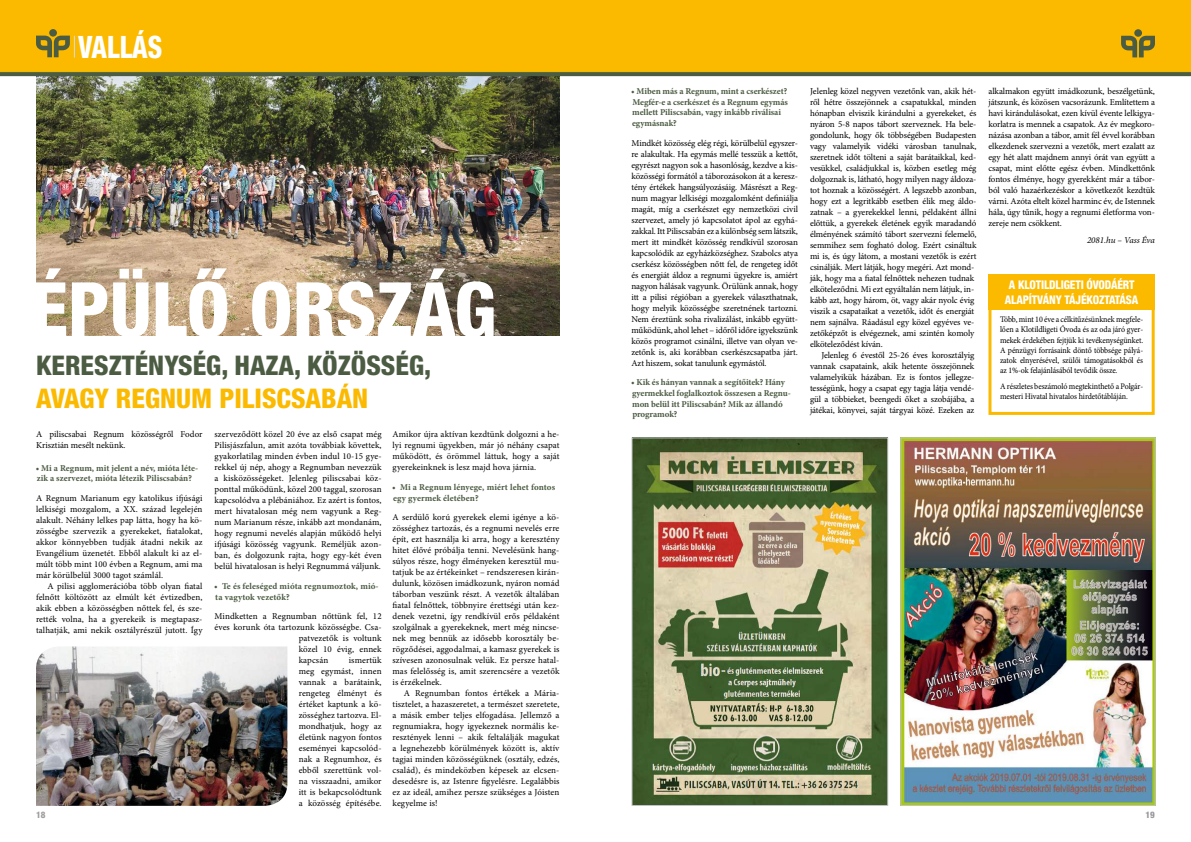
<style>
.page{position:relative;width:1191px;height:842px;background:#fff}
.page>*{position:absolute;margin:0;border:0;box-sizing:border-box;transform-origin:0 0}
.t1{font:800 condensed 75.3px "Helvetica Neue LT Pro";color:#fff}
.t2{font:800 condensed 30.9px "Helvetica Neue LT Pro";color:#fff;scale:.88 1}
.t3{font:800 condensed 27.1px "Helvetica Neue LT Pro";color:#4c5c43}
.t4{font:800 condensed 27.1px "Helvetica Neue LT Pro";color:#fbba00}
.t5{font:800 condensed 12px/14.4px "Helvetica Neue LT Pro";letter-spacing:-.01em;color:#fff;text-align:center;scale:.94 1}
.t6{font:9px/11px "Minion Pro";letter-spacing:-.01em;color:#000;text-align:justify}
.t7{font:700 9px/10.8px "Minion Pro";letter-spacing:-.005em;color:#4c5c43}
.t8{font:9px "Minion Pro";letter-spacing:.01em;color:#000}
.t9{font:italic 9px "Minion Pro";letter-spacing:-.005em;color:#000}
.t10{font:800 condensed 9px "Helvetica Neue LT Pro";color:#9d9d9c}
.t11{font:800 condensed 9px "Helvetica Neue LT Pro";color:#98989b}
.t12{font:8.5px/10.2px "Minion Pro";letter-spacing:-.01em;color:#000;text-align:justify;scale:.94 1}
</style>
<div class="page">
<img style="left:36px;top:76px;width:523px;height:259px">
<div style="left:0;top:0;width:1191px;height:72px;background:#fbba00"></div>
<div style="left:1134px;top:29px;width:8px;height:8px;background:#4c5c43;border-radius:50%"></div>
<svg style="left:1116px;top:36px;width:39px;height:21px"></svg>
<img style="left:633px;top:439px;width:253px;height:365px">
<div style="left:631px;top:437px;width:257px;height:369px;border:1px solid #bfc3c6"></div>
<img style="left:902px;top:439px;width:251px;height:365px">
<svg style="left:0;top:72px;width:1191px;height:4px;background:#505f40"></svg>
<img style="left:36px;top:646px;width:251px;height:160px">
<div style="left:49px;top:29px;width:8px;height:8px;background:#4c5c43;border-radius:50%"></div>
<svg style="left:36px;top:36px;width:39px;height:23px"></svg>
<div style="left:988px;top:274px;width:166px;height:35px;background:#fbba00"></div>
<div style="left:988px;top:275px;width:166px;height:140px;border:3px solid #fbba00"></div>
<h2 class="t2" style="left:78px;top:27px;width:97px">VALLÁS</h2>
<h1 class="t1" style="left:30px;top:263px;width:467px">ÉPÜLŐ ORSZÁG</h1>
<h3 class="t3" style="left:36px;top:349px;width:396px">KERESZTÉNYSÉG, HAZA, KÖZÖSSÉG,</h3>
<h3 class="t4" style="left:36px;top:381px;width:334px">AVAGY REGNUM PILISCSABÁN</h3>
<p class="t6" style="left:36px;top:429px;width:168px">A piliscsabai Regnum közösségről Fodor<br>Krisztián mesélt nekünk.</p>
<p class="t7" style="left:36px;top:462px;width:164px">• Mi a Regnum, mit jelent a név, mióta léte&shy;zik a szervezet, mióta létezik Piliscsabán?</p>
<p class="t6" style="left:36px;top:493px;width:168px">A Regnum Marianum egy katolikus ifjúsági lelkiségi mozgalom, a XX. század legelején alakult. Néhány lelkes pap látta, hogy ha kö&shy;zösségbe szervezik a gyerekeket, fiatalokat, akkor könnyebben tudják átadni nekik az Evangélium üzenetét. Ebből alakult ki az el&shy;múlt több mint 100 évben a Regnum, ami ma már körülbelül 3000 tagot számlál.</p>
<p class="t6" style="left:36px;top:581px;width:168px;text-indent:11px">A pilisi agglomerációba több olyan fiatal felnőtt költözött az elmúlt két évtizedben, akik ebben a közösségben nőttek fel, és sze&shy;rették volna, ha a gyerekeik is megtapasz&shy;talhatják, ami nekik osztályrészül jutott. Így</p>
<p class="t6" style="left:214px;top:429px;width:169px">szerveződött közel 20 éve az első csapat még Pilisjászfalun, amit azóta továbbiak követtek, gyakorlatilag minden évben indul 10-15 gye&shy;rekkel új nép, ahogy a Regnumban nevezzük a kisközösségeket. Jelenleg piliscsabai köz&shy;ponttal működünk, közel 200 taggal, szorosan kapcsolódva a plébániához. Ez azért is fontos, mert hivatalosan még nem vagyunk a Reg&shy;num Marianum része, inkább azt mondanám, hogy regnumi nevelés alapján működő helyi ifjúsági közösség vagyunk. Reméljük azon&shy;ban, és dolgozunk rajta, hogy egy-két éven belül hivatalosan is helyi Regnummá váljunk.</p>
<p class="t7" style="left:214px;top:580px;width:166px">• Te és feleséged mióta regnumoztok, mió&shy;ta vagytok vezetők?</p>
<p class="t6" style="left:214px;top:611px;width:169px">Mindketten a Regnumban nőttünk fel, 12</p>
<p class="t8" style="left:214px;top:621px;width:169px">éves korunk óta tartozunk közösségbe. Csa-</p>
<p class="t6" style="left:299px;top:633px;width:84px">patvezetők is voltunk</p>
<p class="t8" style="left:299px;top:643px;width:84px">közel 10 évig, ennek</p>
<p class="t8" style="left:299px;top:654px;width:31px">kapcsán</p>
<p class="t6" style="left:299px;top:655px;width:84px;text-indent:50px">ismertük meg egymást, innen vannak a barátaink, rengeteg élményt és értéket kaptunk a kö&shy;zösséghez tartozva. El&shy;mondhatjuk, hogy az életünk nagyon fontos eseményei kapcsolód&shy;nak a Regnumhoz, és ebből szerettünk vol&shy;na visszaadni, amikor itt is bekapcsolódtunk a közösség építésébe.</p>
<p class="t6" style="left:392px;top:429px;width:168px">Amikor újra aktívan kezdtünk dolgozni a he&shy;lyi regnumi ügyekben, már jó néhány csapat működött, és örömmel láttuk, hogy a saját gyerekeinknek is lesz majd hova járnia.</p>
<p class="t7" style="left:392px;top:481px;width:164px">• Mi a Regnum lényege, miért lehet fontos egy gyermek életében?</p>
<p class="t6" style="left:392px;top:512px;width:168px">A serdülő korú gyerekek elemi igénye a kö&shy;zösséghez tartozás, és a regnumi nevelés erre épít, ezt használja ki arra, hogy a keresztény hitet élővé próbálja tenni. Nevelésünk hang&shy;súlyos része, hogy élményeken keresztül mu&shy;tatjuk be az értékeinket – rendszeresen kirán&shy;dulunk, közösen imádkozunk, nyáron nomád táborban veszünk részt. A vezetők általában fiatal felnőttek, többnyire érettségi után kez&shy;denek vezetni, így rendkívül erős példaként szolgálnak a gyerekeknek, mert még nincse&shy;nek meg bennük az idősebb korosztály be&shy;rögződései, aggodalmai, a kamasz gyerekek is szívesen azonosulnak velük. Ez persze hatal&shy;mas felelősség is, amit szerencsére a vezetők is érzékelnek.</p>
<p class="t6" style="left:392px;top:688px;width:168px;text-indent:11px">A Regnumban fontos értékek a Mária&shy;tisztelet, a hazaszeretet, a természet szeretete, a másik ember teljes elfogadása. Jellemző a regnumiakra, hogy igyekeznek normális ke&shy;resztények lenni – akik feltalálják magukat a legnehezebb körülmények között is, aktív tagjai minden közösségüknek (osztály, edzés, család), és mindeközben képesek az elcsen&shy;desedésre is, az Istenre figyelésre. Legalábbis ez az ideál, amihez persze szükséges a Jóisten kegyelme is!</p>
<p class="t7" style="left:631px;top:85px;width:158px">• Miben más a Regnum, mint a cserkészet?<br>Megfér-e a cserkészet és a Regnum egymás mellett Piliscsabán, vagy inkább riválisai egymásnak?</p>
<p class="t6" style="left:631px;top:137px;width:168px">Mindkét közösség elég régi, körülbelül egyszer&shy;re alakultak. Ha egymás mellé tesszük a kettőt, egyrészt nagyon sok a hasonlóság, kezdve a kis&shy;közösségi formától a táborozásokon át a keresz&shy;tény értékek hangsúlyozásáig. Másrészt a Reg&shy;num magyar lelkiségi mozgalomként definiálja magát, míg a cserkészet egy nemzetközi civil szervezet, amely jó kapcsolatot ápol az egyhá&shy;zakkal. Itt Piliscsabán ez a különbség sem látszik, mert itt mindkét közösség rendkívül szorosan kapcsolódik az egyházközséghez. Szabolcs atya cserkész közösségben nőtt fel, de rengeteg időt és energiát áldoz a regnumi ügyekre is, amiért nagyon hálásak vagyunk. Örülünk annak, hogy itt a pilisi régióban a gyerekek választhatnak, hogy melyik közösségbe szeretnének tartozni.<br>Nem éreztünk soha rivalizálást, inkább együtt&shy;működünk, ahol lehet – időről időre igyekszünk közös programot csinálni, illetve van olyan ve&shy;zetőnk is, aki korábban cserkészcsapatba járt.<br>Azt hiszem, sokat tanulunk egymástól.</p>
<p class="t7" style="left:631px;top:377px;width:161px">• Kik és hányan vannak a segítőitek? Hány gyermekkel foglalkoztok összesen a Regnu&shy;mon belül itt Piliscsabán? Mik az állandó programok?</p>
<p class="t6" style="left:810px;top:85px;width:168px;text-align:left">Jelenleg közel negyven vezetőnk van, akik hét&shy;ről hétre összejönnek a csapatukkal, minden hónapban elviszik kirándulni a gyerekeket, és nyáron 5-8 napos tábort szerveznek. Ha bele&shy;gondolunk, hogy ők többségében Budapesten vagy valamelyik vidéki városban tanulnak, szeretnek időt tölteni a saját barátaikkal, ked&shy;vesükkel, családjukkal is, közben esetleg még dolgoznak is, látható, hogy milyen nagy áldoza&shy;tot hoznak a közösségért. A legszebb azonban, hogy ezt a legritkább esetben élik meg áldo&shy;zatnak – a gyerekekkel lenni, példaként állni előttük, a gyerekek életének egyik maradandó élményének számító tábort szervezni felemelő, semmihez sem fogható dolog. Ezért csináltuk mi is, és úgy látom, a mostani vezetők is ezért csinálják. Mert látják, hogy megéri. Azt mond&shy;ják, hogy ma a fiatal felnőttek nehezen tudnak elköteleződni. Mi ezt egyáltalán nem látjuk, in&shy;kább azt, hogy három, öt, vagy akár nyolc évig viszik a csapataikat a vezetők, időt és energiát nem sajnálva. Ráadásul egy közel egyéves ve&shy;zetőképzőt is elvégeznek, ami szintén komoly elköteleződést kíván.</p>
<p class="t6" style="left:810px;top:349px;width:166px;text-indent:11px">Jelenleg 6 évestől 25-26 éves korosztályig vannak csapataink, akik hetente összejönnek valamelyikük házában. Ez is fontos jellegze&shy;tességünk, hogy a csapat egy tagja látja vendé&shy;gül a többieket, beengedi őket a szobájába, a játékai, könyvei, saját tárgyai közé. Ezeken az</p>
<p class="t6" style="left:988px;top:85px;width:168px">alkalmakon együtt imádkozunk, beszélgetünk, játszunk, és közösen vacsorázunk. Említettem a havi kirándulásokat, ezen kívül évente lelkigya&shy;korlatra is mennek a csapatok. Az év megkoro&shy;názása azonban a tábor, amit fél évvel korábban elkezdenek szervezni a vezetők, mert ezalatt az egy hét alatt majdnem annyi órát van együtt a csapat, mint előtte egész évben. Mindkettőnk fontos élménye, hogy gyerekként már a tábor&shy;ból való hazaérkezéskor a következőt kezdtük várni. Azóta eltelt közel harminc év, de Istennek hála, úgy tűnik, hogy a regnumi életforma von&shy;zereje nem csökkent.</p>
<p class="t9" style="left:1087px;top:234px;width:69px">2081.hu – Vass Éva</p>
<h3 class="t5" style="left:1005px;top:277px;width:143px">A KLOTILDLIGETI ÓVODÁÉRT<br>ALAPÍTVÁNY TÁJÉKOZTATÁSA</h3>
<p class="t12" style="left:1000px;top:314px;width:154px">Több, mint 10 éve a célkitűzésünknek megfele&shy;lően a Klotildligeti Óvoda és az oda járó gyer&shy;mekek érdekében fejtjük ki tevékenységünket.<br>A pénzügyi forrásaink döntő többsége pályá&shy;zatok elnyerésével, szülői támogatásokból és az 1%-ok felajánlásából tevődik össze.</p>
<p class="t12" style="left:1000px;top:381px;width:154px">A részletes beszámoló megtekinthető a Polgár&shy;mesteri Hivatal hivatalos hirdetőtábláján.</p>
<p class="t10" style="left:36px;top:810px;width:11px">18</p>
<p class="t11" style="left:1145px;top:810px;width:11px">19</p>
</div>
